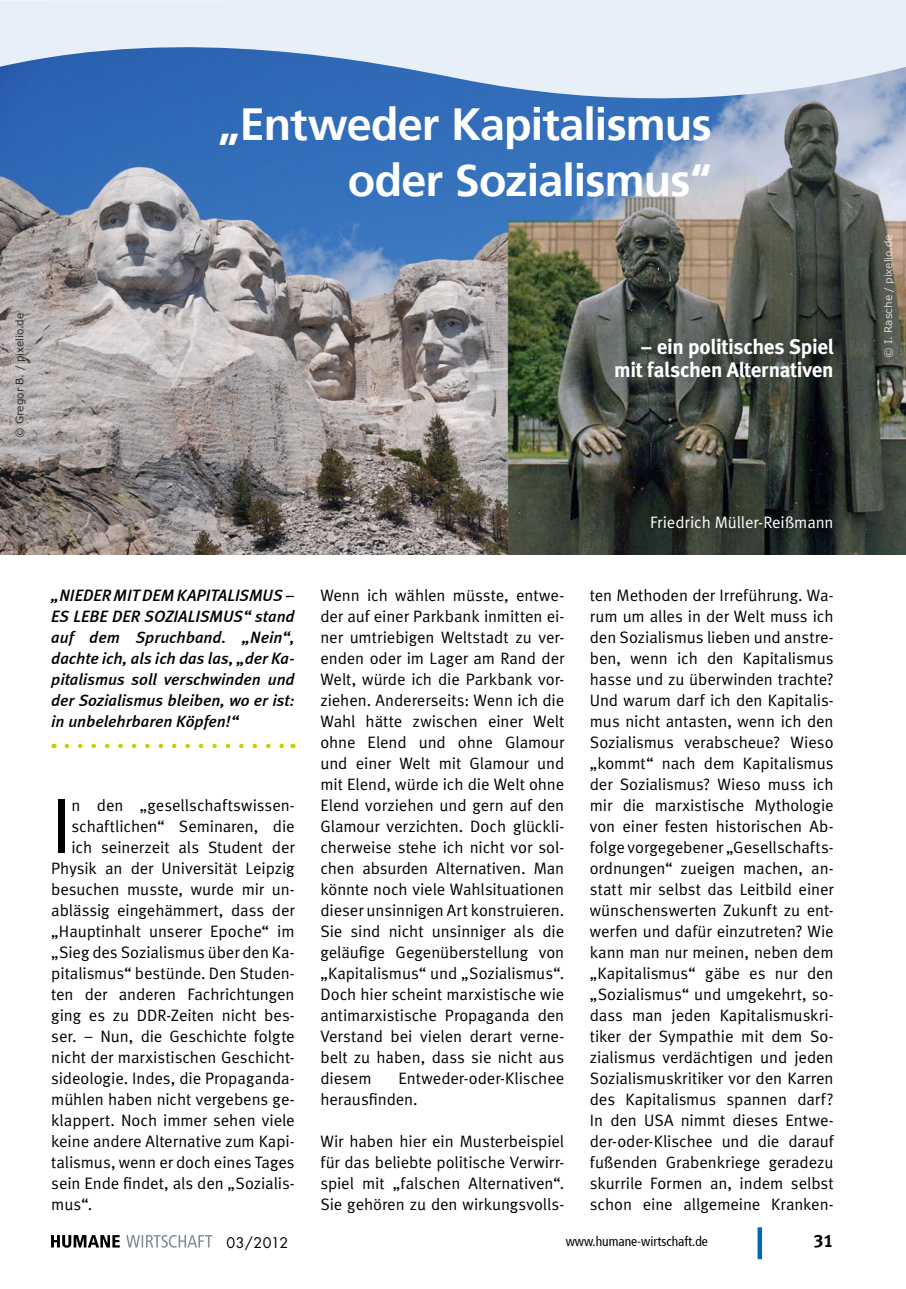
<style>
.page{position:relative;width:906px;height:1289px;background:#fff}
.page>*{position:absolute;margin:0;border:0;box-sizing:border-box;transform-origin:0 0}
.Fließtext_Meta_Norma{font:77.7px "Meta Normal";color:#000}
.Headline_1{font:700 45px/56.1px "Frutiger 65";letter-spacing:-.02em;color:#fff;text-align:right}
.Headline_2{font:700 21px/23.1px "Meta";letter-spacing:-.02em;color:#fff;text-align:right}
.t1{font:18px "Meta Bold LF";color:#000}
.Fließtext_Meta_Norma-2{font:16.5px/21px "Meta Normal";letter-spacing:-.005em;color:#000;text-align:justify}
.Einleitungstext{font:italic 500 16.5px/21px "Meta";color:#000;text-align:justify}
.Headline_2-2{font:16.5px "Meta Normal";letter-spacing:-.005em;color:#fff}
.t2{font:14.25px "Futura";letter-spacing:.01em;color:#000}
.t3{font:condensed 13.5px "Frutiger 57";color:#000}
.t4{font:10.5px "MS Reference Sans Serif";letter-spacing:-.005em;color:#000}
.t5{font:10.5px "MS Reference Sans Serif";letter-spacing:-.005em;color:#fff}
</style>
<div class="page">
<div style="left:757px;top:1227px;width:5px;height:32px;background:#006bb0"></div>
<svg style="left:51px;top:1235px;width:69px;height:12px"></svg>
<svg style="left:126px;top:1235px;width:86px;height:12px"></svg>
<svg style="left:67px;top:743px;width:217px;height:5px"></svg>
<img style="left:0;top:106px;width:906px;height:448px">
<svg style="left:0;top:0;width:906px;height:106px;background:#b1c8e4"></svg>
<p class="Headline_1" style="left:218px;top:97px;width:495px">„Entweder Kapitalismus oder Sozialismus“</p>
<p class="t4" style="left:13px;top:438px;width:127px;rotate:-90deg">© Gregor B. / pixelio.de</p>
<p class="Headline_2" style="left:614px;top:335px;width:221px">– ein politisches Spiel mit falschen Alternativen</p>
<p class="Einleitungstext" style="left:51px;top:584px;width:245px">„NIEDER MIT DEM KAPITALISMUS – ES LEBE DER SOZIALISMUS“ stand auf dem Spruchband. „Nein“, dachte ich, als ich das las, „der Ka&shy;pitalismus soll verschwinden und der Sozialismus bleiben, wo er ist: in unbelehrbaren Köpfen!“</p>
<p class="Fließtext_Meta_Norma" style="left:51px;top:780px;width:22px">I</p>
<p class="Fließtext_Meta_Norma-2" style="left:71px;top:794px;width:225px">n den „gesellschaftswissen-</p>
<p class="Fließtext_Meta_Norma-2" style="left:71px;top:815px;width:225px">schaftlichen“ Seminaren, die</p>
<p class="Fließtext_Meta_Norma-2" style="left:71px;top:836px;width:225px">ich seinerzeit als Student der</p>
<p class="Fließtext_Meta_Norma-2" style="left:51px;top:857px;width:245px">Physik an der Universität Leipzig</p>
<p class="Fließtext_Meta_Norma-2" style="left:51px;top:878px;width:245px">besuchen musste, wurde mir un-</p>
<p class="Fließtext_Meta_Norma-2" style="left:51px;top:899px;width:245px">ablässig eingehämmert, dass der</p>
<p class="Fließtext_Meta_Norma-2" style="left:51px;top:920px;width:245px">„Hauptinhalt unserer Epoche“ im</p>
<p class="Fließtext_Meta_Norma-2" style="left:51px;top:941px;width:245px">„Sieg des Sozialismus über den Ka-</p>
<p class="Fließtext_Meta_Norma-2" style="left:51px;top:962px;width:245px">pitalismus“ bestünde. Den Studen-</p>
<p class="Fließtext_Meta_Norma-2" style="left:51px;top:983px;width:245px">ten der anderen Fachrichtungen</p>
<p class="Fließtext_Meta_Norma-2" style="left:51px;top:1004px;width:245px">ging es zu DDR-Zeiten nicht bes-</p>
<p class="Fließtext_Meta_Norma-2" style="left:51px;top:1025px;width:245px">ser. – Nun, die Geschichte folgte</p>
<p class="Fließtext_Meta_Norma-2" style="left:51px;top:1046px;width:245px">nicht der marxistischen Geschicht-</p>
<p class="Fließtext_Meta_Norma-2" style="left:51px;top:1067px;width:245px">sideologie. Indes, die Propaganda-</p>
<p class="Fließtext_Meta_Norma-2" style="left:51px;top:1088px;width:245px">mühlen haben nicht vergebens ge-</p>
<p class="Fließtext_Meta_Norma-2" style="left:51px;top:1109px;width:245px">klappert. Noch immer sehen viele</p>
<p class="Fließtext_Meta_Norma-2" style="left:51px;top:1130px;width:245px">keine andere Alternative zum Kapi-</p>
<p class="Fließtext_Meta_Norma-2" style="left:51px;top:1151px;width:245px">talismus, wenn er doch eines Tages</p>
<p class="Fließtext_Meta_Norma-2" style="left:51px;top:1172px;width:245px">sein Ende findet, als den „Sozialis-</p>
<p class="Fließtext_Meta_Norma-2" style="left:51px;top:1193px;width:43px">mus“.</p>
<p class="Fließtext_Meta_Norma-2" style="left:320px;top:584px;width:245px">Wenn ich wählen müsste, entwe&shy;der auf einer Parkbank inmitten ei&shy;ner umtriebigen Weltstadt zu ver&shy;enden oder im Lager am Rand der Welt, würde ich die Parkbank vor&shy;ziehen. Andererseits: Wenn ich die Wahl hätte zwischen einer Welt ohne Elend und ohne Glamour und einer Welt mit Glamour und mit Elend, würde ich die Welt ohne Elend vorziehen und gern auf den Glamour verzichten. Doch glückli&shy;cherweise stehe ich nicht vor sol&shy;chen absurden Alternativen. Man könnte noch viele Wahlsituationen dieser unsinnigen Art konstruieren.<br>Sie sind nicht unsinniger als die geläufige Gegenüberstellung von „Kapitalismus“ und „Sozialismus“.<br>Doch hier scheint marxistische wie antimarxistische Propaganda den Verstand bei vielen derart verne&shy;belt zu haben, dass sie nicht aus diesem</p>
<p class="Fließtext_Meta_Norma-2" style="left:320px;top:1067px;width:245px;text-indent:78px">Entweder-oder-Klischee herausfinden.</p>
<p class="Fließtext_Meta_Norma-2" style="left:320px;top:1130px;width:245px">Wir haben hier ein Musterbeispiel für das beliebte politische Verwirr&shy;spiel mit „falschen Alternativen“.<br>Sie gehören zu den wirkungsvolls-</p>
<p class="Headline_2-2" style="left:650px;top:512px;width:185px">Friedrich Müller-Reißmann</p>
<p class="Fließtext_Meta_Norma-2" style="left:590px;top:584px;width:245px">ten Methoden der Irreführung. Wa&shy;rum um alles in der Welt muss ich den Sozialismus lieben und anstre&shy;ben, wenn ich den Kapitalismus hasse und zu überwinden trachte?<br>Und warum darf ich den Kapitalis&shy;mus nicht antasten, wenn ich den Sozialismus verabscheue? Wieso „kommt“ nach dem Kapitalismus der Sozialismus? Wieso muss ich mir die marxistische Mythologie von einer festen historischen Ab&shy;folge vorgegebener „Gesellschafts&shy;ordnungen“ zueigen machen, an&shy;statt mir selbst das Leitbild einer wünschenswerten Zukunft zu ent&shy;werfen und dafür einzutreten? Wie kann man nur meinen, neben dem „Kapitalismus“ gäbe es nur den „Sozialismus“ und umgekehrt, so&shy;dass man jeden Kapitalismuskri&shy;tiker der Sympathie mit dem So&shy;zialismus verdächtigen und jeden Sozialismuskritiker vor den Karren des Kapitalismus spannen darf?<br>In den USA nimmt dieses Entwe&shy;der-oder-Klischee und die darauf fußenden Grabenkriege geradezu skurrile Formen an, indem selbst schon eine allgemeine Kranken-</p>
<p class="t2" style="left:226px;top:1233px;width:63px">03/2012</p>
<p class="t3" style="left:566px;top:1233px;width:144px">www.humane-wirtschaft.de</p>
<p class="t1" style="left:813px;top:1230px;width:22px">31</p>
<p class="t5" style="left:881px;top:358px;width:125px;rotate:-90deg">© I. Rasche / pixelio.de</p>
</div>
